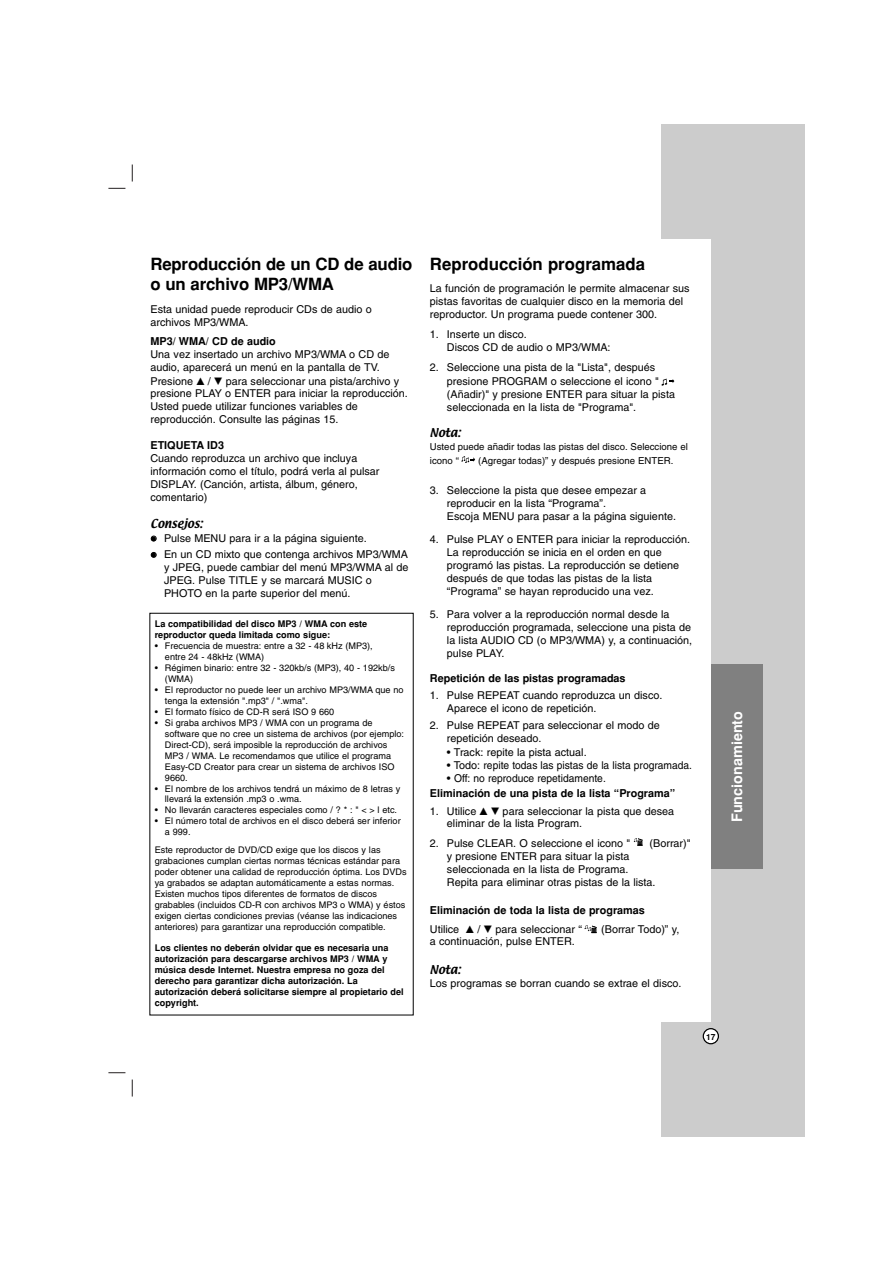
<style>
.page{position:relative;width:893px;height:1263px;background:#fff}
.page>*{position:absolute;margin:0;border:0;box-sizing:border-box;transform-origin:0 0}
.t1{font:700 16.8px/20.1px "Helvetica";letter-spacing:-.01em;color:#000}
.t2{font:700 14.4px "Helvetica";color:#fff}
.t3{font:10.8px/12.9px "Helvetica";color:#000}
.t4{font:700 10.8px/19px "Helvetica";color:#000}
.t5{font:10.8px "Textile";color:#000}
.t6{font:9.6px/14.2px "Helvetica";color:#000}
.t7{font:9.15px/10.9px "Helvetica";color:#000}
.t8{font:700 9.15px/10.9px "Helvetica";color:#000}
.t9{font:700 8.4px "Helvetica";color:#000}
.s1{font-family:"Sony PS Common"}
.s2{font-weight:400}
.s3{font-family:"Sony PS Common";font-weight:400}
</style>
<div class="page">
<svg style="left:132px;top:165px;width:1px;height:17px"></svg>
<svg style="left:132px;top:1080px;width:1px;height:17px"></svg>
<svg style="left:108px;top:188px;width:17px;height:1px"></svg>
<svg style="left:108px;top:1072px;width:17px;height:1px"></svg>
<div style="left:661px;top:124px;width:143px;height:1013px;background:#ccc"></div>
<div style="left:601px;top:239px;width:109px;height:783px;background:#fff"></div>
<svg style="left:702px;top:1028px;width:17px;height:16px"></svg>
<div style="left:710px;top:665px;width:52px;height:204px;background:#808080"></div>
<svg style="left:584px;top:925px;width:13px;height:8px"></svg>
<svg style="left:633px;top:838px;width:9px;height:8px"></svg>
<svg style="left:461px;top:456px;width:14px;height:7px"></svg>
<svg style="left:661px;top:379px;width:13px;height:7px"></svg>
<h1 class="t1" style="left:150px;top:255px;width:263px">Reproducción de un CD de audio o un archivo MP3/WMA</h1>
<p class="t3" style="left:150px;top:303px;width:223px">Esta unidad puede reproducir CDs de audio o archivos MP3/WMA.</p>
<p class="t4" style="left:150px;top:333px;width:127px">MP3/ WMA/ CD de audio</p>
<p class="t3" style="left:150px;top:349px;width:250px;line-height:13.4px">Una vez insertado un archivo MP3/WMA o CD de audio, aparecerá un menú en la pantalla de TV.<br>Presione <span class="s1">V</span> / <span class="s1">V</span> para seleccionar una pista/archivo y</p>
<p class="t3" style="left:150px;top:388px;width:259px">presione PLAY o ENTER para iniciar la reproducción.<br>Usted puede utilizar funciones variables de reproducción. Consulte las páginas 15.</p>
<p class="t4" style="left:150px;top:437px;width:75px">ETIQUETA ID3</p>
<p class="t3" style="left:150px;top:453px;width:230px">Cuando reproduzca un archivo que incluya información como el título, podrá verla al pulsar DISPLAY. (Canción, artista, álbum, género, comentario)</p>
<p class="t5" style="left:150px;top:519px;width:54px">Consejos:</p>
<p class="t3" style="left:164px;top:531px;width:245px;line-height:16.4px">Pulse MENU para ir a la página siguiente.<br>En un CD mixto que contenga archivos MP3/WMA</p>
<p class="t3" style="left:164px;top:562px;width:246px">y JPEG, puede cambiar del menú MP3/WMA al de<br>JPEG. Pulse TITLE y se marcará MUSIC o<br>PHOTO en la parte superior del menú.</p>
<p class="t8" style="left:155px;top:620px;width:214px">La compatibilidad del disco MP3 / WMA con este reproductor queda limitada como sigue:</p>
<p class="t7" style="left:165px;top:641px;width:209px;text-indent:-10px">• Frecuencia de muestra: entre a 32 - 48 kHz (MP3), entre 24 - 48kHz (WMA)</p>
<p class="t7" style="left:165px;top:663px;width:231px;text-indent:-10px">• Régimen binario: entre 32 - 320kb/s (MP3), 40 - 192kb/s (WMA)</p>
<p class="t7" style="left:165px;top:685px;width:240px;text-indent:-10px">• El reproductor no puede leer un archivo MP3/WMA que no tenga la extensión ".mp3" / ".wma".</p>
<p class="t7" style="left:155px;top:707px;width:181px">• El formato físico de CD-R será ISO 9 660</p>
<p class="t7" style="left:165px;top:718px;width:240px;text-indent:-10px">• Si graba archivos MP3 / WMA con un programa de software que no cree un sistema de archivos (por ejemplo:<br>Direct-CD), será imposible la reproducción de archivos MP3 / WMA. Le recomendamos que utilice el programa Easy-CD Creator para crear un sistema de archivos ISO 9660.</p>
<p class="t7" style="left:165px;top:784px;width:237px;text-indent:-10px">• El nombre de los archivos tendrá un máximo de 8 letras y llevará la extensión .mp3 o .wma.</p>
<p class="t7" style="left:155px;top:806px;width:244px">• No llevarán caracteres especiales como / ? * : " &lt; &gt; l etc.</p>
<p class="t7" style="left:165px;top:817px;width:237px;text-indent:-10px">• El número total de archivos en el disco deberá ser inferior a 999.</p>
<p class="t7" style="left:155px;top:845px;width:253px">Este reproductor de DVD/CD exige que los discos y las grabaciones cumplan ciertas normas técnicas estándar para poder obtener una calidad de reproducción óptima. Los DVDs ya grabados se adaptan automáticamente a estas normas.<br>Existen muchos tipos diferentes de formatos de discos grabables (incluidos CD-R con archivos MP3 o WMA) y éstos exigen ciertas condiciones previas (véanse las indicaciones anteriores) para garantizar una reproducción compatible.</p>
<p class="t8" style="left:155px;top:943px;width:250px">Los clientes no deberán olvidar que es necesaria una autorización para descargarse archivos MP3 / WMA y música desde Internet. Nuestra empresa no goza del derecho para garantizar dicha autorización. La autorización deberá solicitarse siempre al propietario del copyright.</p>
<h1 class="t1" style="left:430px;top:255px;width:217px">Reproducción programada</h1>
<p class="t3" style="left:430px;top:283px;width:261px">La función de programación le permite almacenar sus pistas favoritas de cualquier disco en la memoria del reproductor. Un programa puede contener 300.</p>
<p class="t3" style="left:447px;top:329px;width:165px;text-indent:-17px">1. Inserte un disco.<br>Discos CD de audio o MP3/WMA:</p>
<p class="t3" style="left:447px;top:361px;width:214px;line-height:14.5px;text-indent:-17px">2. Seleccione una pista de la "Lista", después presione PROGRAM o seleccione el icono "</p>
<p class="t3" style="left:447px;top:389px;width:229px">(Añadir)" y presione ENTER para situar la pista seleccionada en la lista de "Programa".</p>
<p class="t5" style="left:430px;top:428px;width:32px">Nota:</p>
<p class="t6" style="left:430px;top:440px;width:259px">Usted puede añadir todas las pistas del disco. Seleccione el icono “</p>
<p class="t6" style="left:478px;top:454px;width:196px">(Agregar todas)” y después presione ENTER.</p>
<p class="t3" style="left:447px;top:485px;width:230px;text-indent:-17px">3. Seleccione la pista que desee empezar a reproducir en la lista “Programa”.<br>Escoja MENU para pasar a la página siguiente.</p>
<p class="t3" style="left:447px;top:534px;width:244px;text-indent:-17px">4. Pulse PLAY o ENTER para iniciar la reproducción.<br>La reproducción se inicia en el orden en que programó las pistas. La reproducción se detiene después de que todas las pistas de la lista “Programa” se hayan reproducido una vez.</p>
<p class="t3" style="left:447px;top:609px;width:247px;text-indent:-17px">5. Para volver a la reproducción normal desde la reproducción programada, seleccione una pista de la lista AUDIO CD (o MP3/WMA) y, a continuación, pulse PLAY.</p>
<p class="t4" style="left:430px;top:669px;width:197px">Repetición de las pistas programadas</p>
<p class="t3" style="left:447px;top:690px;width:217px;text-indent:-17px">1. Pulse REPEAT cuando reproduzca un disco.<br>Aparece el icono de repetición.</p>
<p class="t3" style="left:447px;top:719px;width:214px;text-indent:-17px">2. Pulse REPEAT para seleccionar el modo de repetición deseado.</p>
<p class="t3" style="left:447px;top:747px;width:141px">• Track: repite la pista actual.</p>
<p class="t3" style="left:447px;top:760px;width:246px">• Todo: repite todas las pistas de la lista programada.</p>
<p class="t3" style="left:447px;top:773px;width:160px">• Off: no reproduce repetidamente.</p>
<p class="t4" style="left:430px;top:785px;width:247px">Eliminación de una pista de la lista “Programa”</p>
<p class="t3" style="left:447px;top:806px;width:229px;line-height:12.5px;text-indent:-17px">1. Utilice <span class="s1">V V</span> para seleccionar la pista que desea eliminar de la lista Program.</p>
<p class="t3" style="left:430px;top:838px;width:202px">2. Pulse CLEAR. O seleccione el icono "</p>
<p class="t3" style="left:649px;top:838px;width:43px">(Borrar)"</p>
<p class="t3" style="left:447px;top:851px;width:210px">y presione ENTER para situar la pista seleccionada en la lista de Programa.<br>Repita para eliminar otras pistas de la lista.</p>
<p class="t4" style="left:430px;top:901px;width:216px">Eliminación de toda la lista de programas<br><span class="s2">Utilice</span> <span class="s3">V</span> <span class="s2">/</span> <span class="s3">V</span> <span class="s2">para seleccionar “</span></p>
<p class="t3" style="left:601px;top:923px;width:80px">(Borrar Todo)” y,</p>
<p class="t3" style="left:430px;top:936px;width:146px">a continuación, pulse ENTER.</p>
<p class="t5" style="left:430px;top:965px;width:32px">Nota:</p>
<p class="t3" style="left:430px;top:978px;width:253px">Los programas se borran cuando se extrae el disco.</p>
<h2 class="t2" style="left:731px;top:822px;width:113px;rotate:-90deg">Funcionamiento</h2>
<p class="t9" style="left:706px;top:1034px;width:11px">17</p>
</div>
